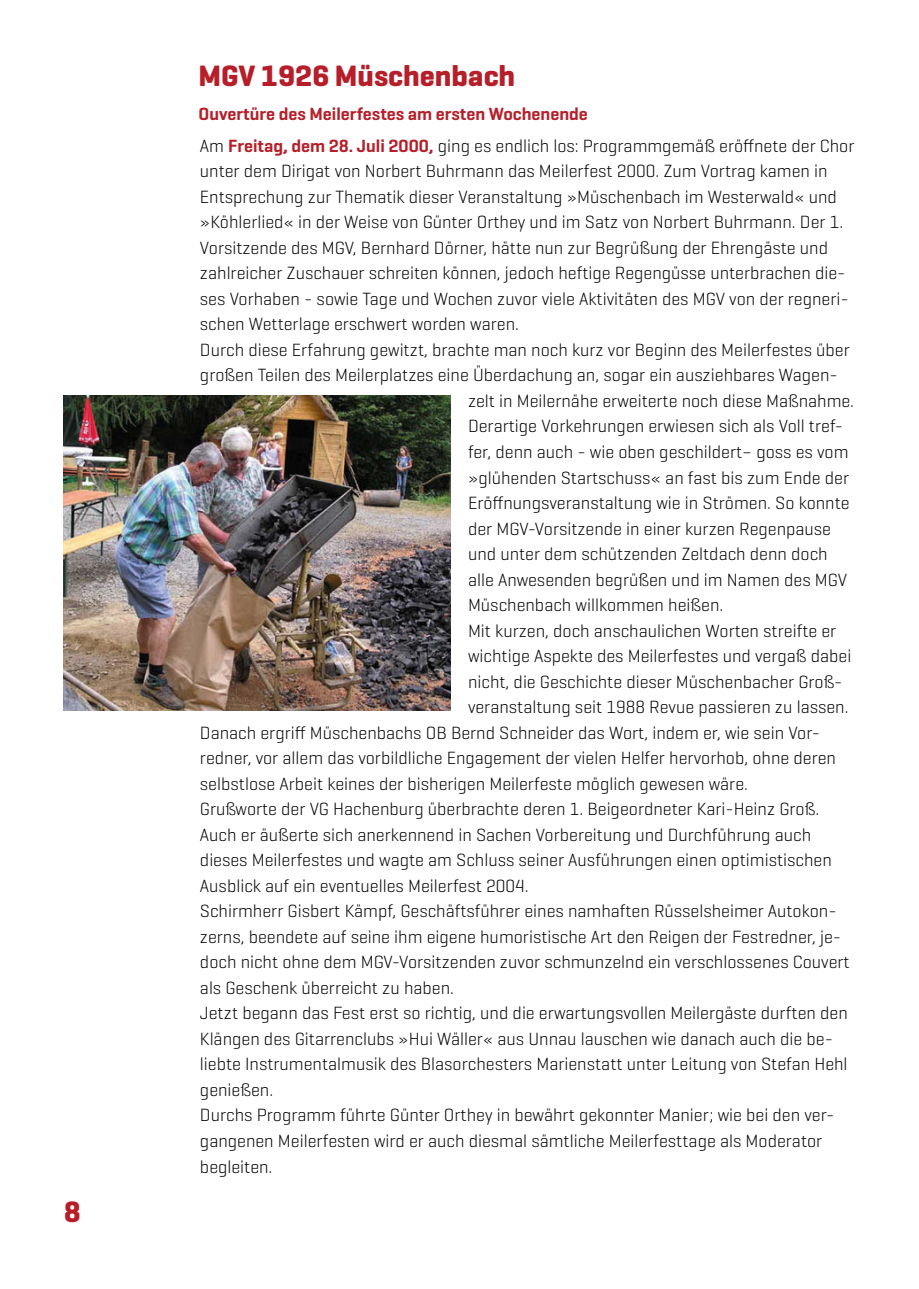
<style>
.page{position:relative;width:919px;height:1289px;background:#fff}
.page>*{position:absolute;margin:0;border:0;box-sizing:border-box;transform-origin:0 0}
.t1{font:700 30px "Geogrotesque";color:#b61f29}
.t2{font:300 18px "Geogrotesque";color:#000}
.t3{font:600 18px "Geogrotesque";color:#b61f29}
.s1{font-weight:600;color:#b61f29}
</style>
<div class="page">
<img style="left:64px;top:395px;width:387px;height:315px">
<h1 class="t1" style="left:64px;top:1193px;width:19px">8</h1>
<h1 class="t1" style="left:198px;top:57px;width:318px">MGV 1926 Müschenbach</h1>
<p class="t3" style="left:198px;top:103px;width:391px">Ouvertüre des Meilerfestes am ersten Wochenende</p>
<p class="t2" style="left:200px;top:134px;width:656px">Am <span class="s1">Freitag, dem 28. Juli 2000,</span> ging es endlich los: Programmgemäß eröffnete der Chor</p>
<p class="t2" style="left:200px;top:160px;width:629px">unter dem Dirigat von Norbert Buhrmann das Meilerfest 2000. Zum Vortrag kamen in</p>
<p class="t2" style="left:200px;top:185px;width:638px">Entsprechung zur Thematik dieser Veranstaltung »Müschenbach im Westerwald« und</p>
<p class="t2" style="left:200px;top:211px;width:644px">»Köhlerlied« in der Weise von Günter Orthey und im Satz von Norbert Buhrmann. Der 1.</p>
<p class="t2" style="left:200px;top:236px;width:629px">Vorsitzende des MGV, Bernhard Dörner, hätte nun zur Begrüßung der Ehrengäste und</p>
<p class="t2" style="left:200px;top:262px;width:647px">zahlreicher Zuschauer schreiten können, jedoch heftige Regengüsse unterbrachen die-</p>
<p class="t2" style="left:200px;top:287px;width:650px">ses Vorhaben - sowie Tage und Wochen zuvor viele Aktivitäten des MGV von der regneri-</p>
<p class="t2" style="left:200px;top:313px;width:320px">schen Wetterlage erschwert worden waren.</p>
<p class="t2" style="left:200px;top:338px;width:651px">Durch diese Erfahrung gewitzt, brachte man noch kurz vor Beginn des Meilerfestes über</p>
<p class="t2" style="left:200px;top:364px;width:639px">großen Teilen des Meilerplatzes eine Überdachung an, sogar ein ausziehbares Wagen-</p>
<p class="t2" style="left:468px;top:389px;width:387px">zelt in Meilernähe erweiterte noch diese Maßnahme.</p>
<p class="t2" style="left:468px;top:415px;width:377px">Derartige Vorkehrungen erwiesen sich als Voll tref-</p>
<p class="t2" style="left:468px;top:440px;width:382px">fer, denn auch - wie oben geschildert– goss es vom</p>
<p class="t2" style="left:468px;top:466px;width:382px">»glühenden Startschuss« an fast bis zum Ende der</p>
<p class="t2" style="left:468px;top:491px;width:383px">Eröffnungsveranstaltung wie in Strömen. So konnte</p>
<p class="t2" style="left:468px;top:517px;width:364px">der MGV-Vorsitzende in einer kurzen Regenpause</p>
<p class="t2" style="left:468px;top:542px;width:361px">und unter dem schützenden Zeltdach denn doch</p>
<p class="t2" style="left:468px;top:568px;width:380px">alle Anwesenden begrüßen und im Namen des MGV</p>
<p class="t2" style="left:468px;top:593px;width:257px">Müschenbach willkommen heißen.</p>
<p class="t2" style="left:468px;top:619px;width:370px">Mit kurzen, doch anschaulichen Worten streifte er</p>
<p class="t2" style="left:468px;top:644px;width:385px">wichtige Aspekte des Meilerfestes und vergaß dabei</p>
<p class="t2" style="left:468px;top:670px;width:376px">nicht, die Geschichte dieser Müschenbacher Groß-</p>
<p class="t2" style="left:468px;top:695px;width:382px">veranstaltung seit 1988 Revue passieren zu lassen.</p>
<p class="t2" style="left:200px;top:721px;width:621px">Danach ergriff Müschenbachs OB Bernd Schneider das Wort, indem er, wie sein Vor-</p>
<p class="t2" style="left:200px;top:746px;width:637px">redner, vor allem das vorbildliche Engagement der vielen Helfer hervorhob, ohne deren</p>
<p class="t2" style="left:200px;top:772px;width:549px">selbstlose Arbeit keines der bisherigen Meilerfeste möglich gewesen wäre.</p>
<p class="t2" style="left:200px;top:797px;width:620px">Grußworte der VG Hachenburg überbrachte deren 1. Beigeordneter Kari-Heinz Groß.</p>
<p class="t2" style="left:200px;top:823px;width:612px">Auch er äußerte sich anerkennend in Sachen Vorbereitung und Durchführung auch</p>
<p class="t2" style="left:200px;top:849px;width:633px">dieses Meilerfestes und wagte am Schluss seiner Ausführungen einen optimistischen</p>
<p class="t2" style="left:200px;top:874px;width:330px">Ausblick auf ein eventuelles Meilerfest 2004.</p>
<p class="t2" style="left:200px;top:900px;width:638px">Schirmherr Gisbert Kämpf, Geschäftsführer eines namhaften Rüsselsheimer Autokon-</p>
<p class="t2" style="left:200px;top:925px;width:642px">zerns, beendete auf seine ihm eigene humoristische Art den Reigen der Festredner, je-</p>
<p class="t2" style="left:200px;top:951px;width:651px">doch nicht ohne dem MGV-Vorsitzenden zuvor schmunzelnd ein verschlossenes Couvert</p>
<p class="t2" style="left:200px;top:976px;width:255px">als Geschenk überreicht zu haben.</p>
<p class="t2" style="left:200px;top:1002px;width:649px">Jetzt begann das Fest erst so richtig, und die erwartungsvollen Meilergäste durften den</p>
<p class="t2" style="left:200px;top:1027px;width:634px">Klängen des Gitarrenclubs »Hui Wäller« aus Unnau lauschen wie danach auch die be-</p>
<p class="t2" style="left:200px;top:1053px;width:649px">liebte Instrumentalmusik des Blasorchesters Marienstatt unter Leitung von Stefan Hehl</p>
<p class="t2" style="left:200px;top:1078px;width:75px">genießen.</p>
<p class="t2" style="left:200px;top:1104px;width:635px">Durchs Programm führte Günter Orthey in bewährt gekonnter Manier; wie bei den ver-</p>
<p class="t2" style="left:200px;top:1129px;width:623px">gangenen Meilerfesten wird er auch diesmal sämtliche Meilerfesttage als Moderator</p>
<p class="t2" style="left:200px;top:1155px;width:74px">begleiten.</p>
</div>
